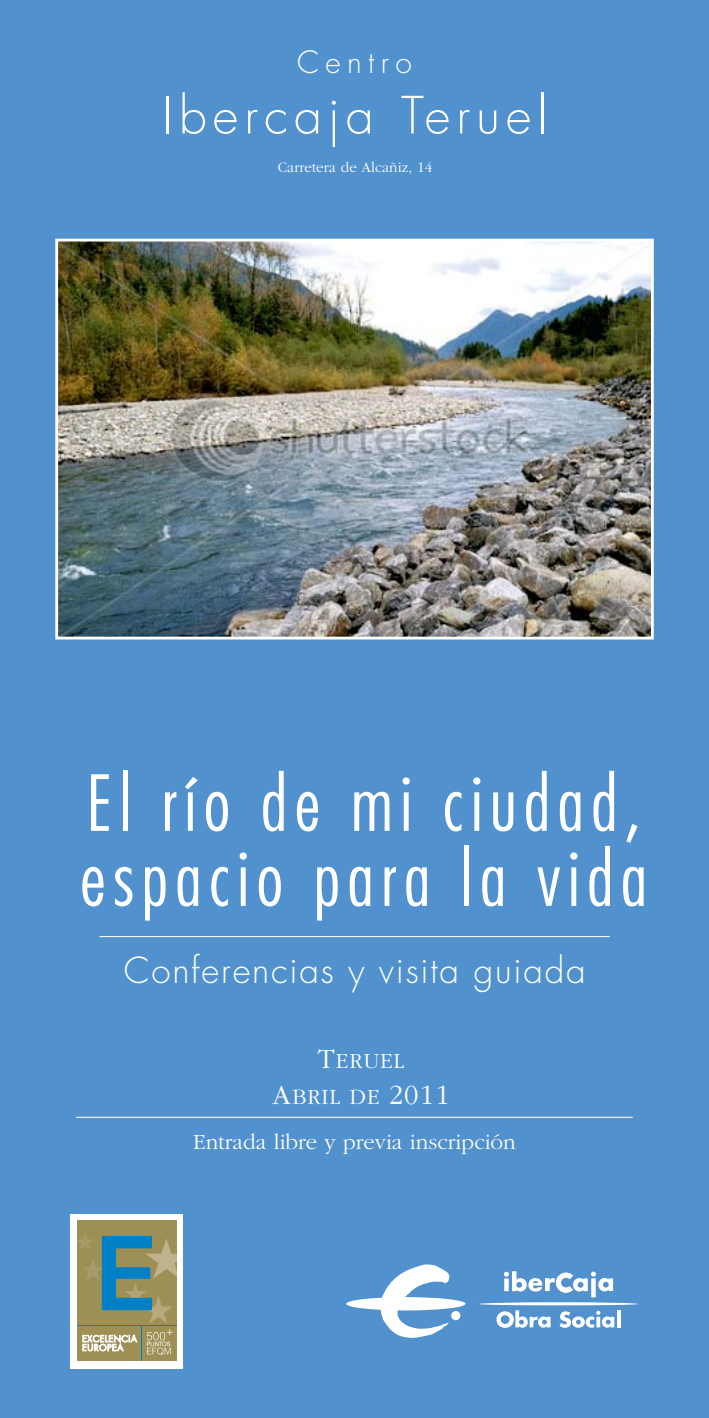
<style>
.page{position:relative;width:709px;height:1418px;background:#fff}
.page>*{position:absolute;margin:0;border:0;box-sizing:border-box;transform-origin:0 0}
.t1{font:300 condensed 75px/75px "Futura";letter-spacing:.1em;color:#fff}
.t2{font:300 50px "Futura";letter-spacing:.12em;color:#fff}
.t3{font:300 35px "Futura";letter-spacing:.05em;color:#fff}
.t4{font:300 30px "Futura";letter-spacing:.21em;color:#fff}
.t5{font:300 22.5px "Garamond";color:#fff}
.t6{font:300 22.5px/36.2px "Garamond";letter-spacing:.04em;color:#fff;text-align:center}
.t7{font:300 15px "Garamond";color:#fff}
.s1{font-size:28.75px}
</style>
<div class="page">
<div style="left:0;top:0;width:709px;height:1417px;background:#5191cd"></div>
<div style="left:71px;top:1213px;width:112px;height:155px;background:#fff"></div>
<div style="left:77px;top:1220px;width:100px;height:140px;background:#9e8f54"></div>
<hr style="left:141px;top:1324px;width:1px;height:36px;background:#0081c6">
<svg style="left:77px;top:1234px;width:100px;height:120px"></svg>
<svg style="left:591px;top:1292px;width:4px;height:5px"></svg>
<svg style="left:504px;top:1271px;width:109px;height:21px"></svg>
<svg style="left:496px;top:1310px;width:54px;height:17px"></svg>
<svg style="left:559px;top:1310px;width:55px;height:17px"></svg>
<svg style="left:617px;top:1310px;width:3px;height:17px"></svg>
<hr style="left:479px;top:1302px;width:159px;height:3px;background:#fff;border-radius:50%">
<svg style="left:380px;top:1264px;width:70px;height:74px"></svg>
<div style="left:346px;top:1297px;width:119px;height:13px;background:#fff;border-radius:50%"></div>
<div style="left:451px;top:1310px;width:9px;height:10px;background:#fff;border-radius:50%"></div>
<img style="left:59px;top:243px;width:590px;height:392px">
<div style="left:55px;top:239px;width:598px;height:400px;border:3px solid #fff"></div>
<hr style="left:99px;top:936px;width:511px;height:1px;background:#fff">
<hr style="left:76px;top:1116px;width:556px;height:1px;background:#fff">
<p class="t4" style="left:297px;top:48px;width:116px">Centro</p>
<p class="t2" style="left:162px;top:92px;width:386px">Ibercaja Teruel</p>
<p class="t7" style="left:278px;top:161px;width:156px">Carretera de Alcañiz, 14</p>
<p class="t1" style="left:80px;top:770px;width:568px">El río de mi ciudad, espacio para la vida</p>
<p class="t3" style="left:124px;top:954px;width:463px">Conferencias y visita guiada</p>
<p class="t6" style="left:272px;top:1044px;width:179px"><span class="s1">T</span>ERUEL<br><span class="s1">A</span>BRIL DE <span class="s1">2011</span></p>
<p class="t5" style="left:193px;top:1132px;width:324px">Entrada libre y previa inscripción</p>
</div>
